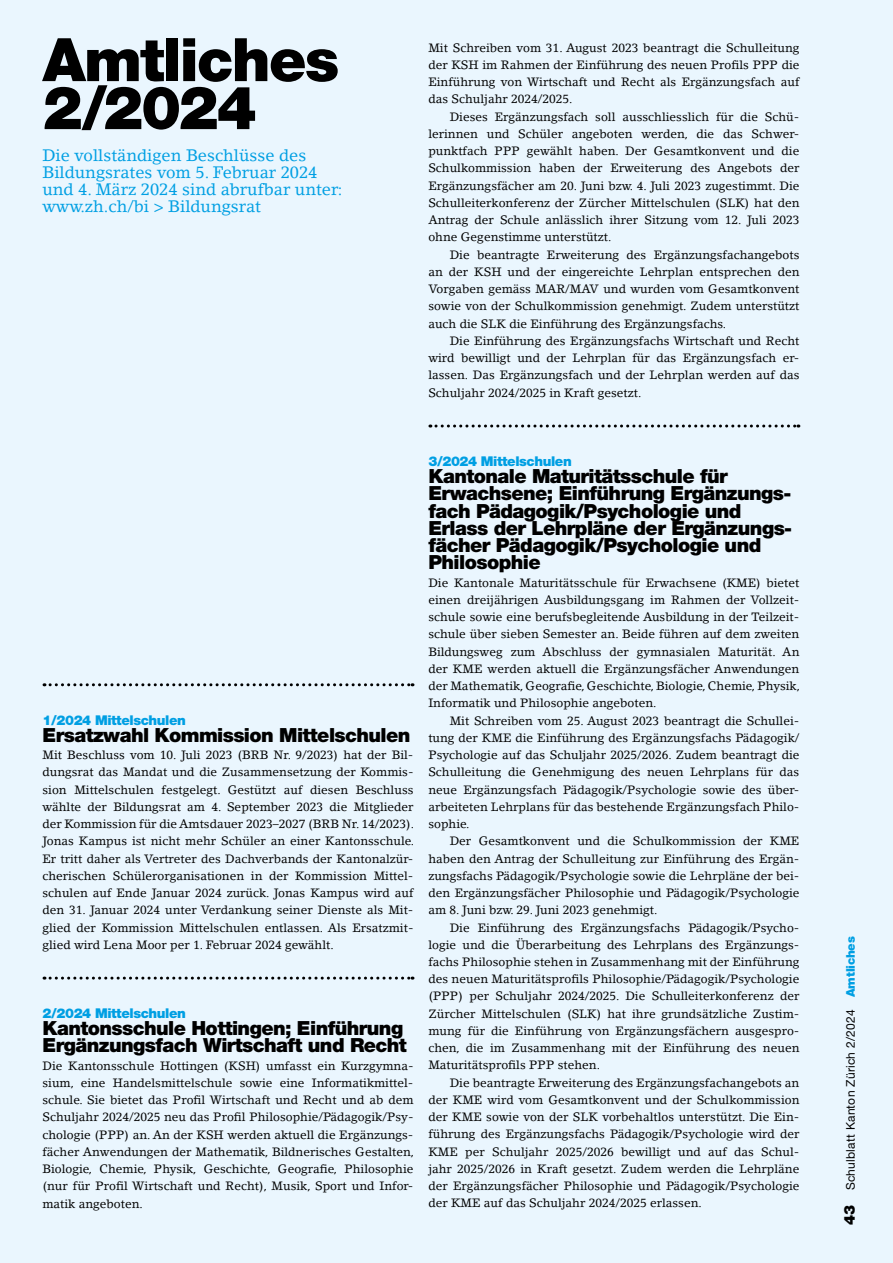
<style>
.page{position:relative;width:893px;height:1263px;background:#eaf6fe}
.page>*{position:absolute;margin:0;border:0;box-sizing:border-box;transform-origin:0 0}
.t1{font:900 60px/48px "Helvetica Neue LT Std";letter-spacing:-.03em;color:#000}
.t2{font:900 19.5px/17.2px "Helvetica Neue LT Std";letter-spacing:-.03em;color:#000}
.t3{font:16.5px/17.2px "Lino Letter Std";color:#009fe3}
.t4{font:900 15px "Helvetica Neue LT Std";color:#000}
.t5{font:900 13.5px "Helvetica Neue LT Std";letter-spacing:-.03em;color:#009fe3}
.t6{font:12px/17.2px "Lino Letter Std";color:#000;text-align:justify}
.t7{font:12px "Helvetica Neue LT Std";letter-spacing:.02em;color:#000}
.s1{font-weight:900;color:#009fe3}
</style>
<div class="page">
<svg style="left:430px;top:424px;width:369px;height:3px"></svg>
<svg style="left:44px;top:683px;width:369px;height:3px"></svg>
<svg style="left:44px;top:976px;width:369px;height:3px"></svg>
<h1 class="t1" style="left:43px;top:35px;width:298px">Amtliches<br>2/2024</h1>
<p class="t6" style="left:428px;top:39px;width:372px">Mit Schreiben vom 31. August 2023 beantragt die Schulleitung der KSH im Rahmen der Einführung des neuen Profils PPP die Einführung von Wirtschaft und Recht als Ergänzungsfach auf das Schuljahr 2024/2025.</p>
<p class="t6" style="left:428px;top:108px;width:373px;text-indent:21px">Dieses Ergänzungsfach soll ausschliesslich für die Schü&shy;lerinnen und Schüler angeboten werden, die das Schwer&shy;punktfach PPP gewählt haben. Der Gesamtkonvent und die Schulkommission haben der Erweiterung des Angebots der Ergänzungsfächer am 20. Juni bzw. 4. Juli 2023 zugestimmt. Die Schulleiterkonferenz der Zürcher Mittelschulen (SLK) hat den Antrag der Schule anlässlich ihrer Sitzung vom 12. Juli 2023 ohne Gegenstimme unterstützt.</p>
<p class="t6" style="left:428px;top:246px;width:373px;text-indent:21px">Die beantragte Erweiterung des Ergänzungsfachangebots an der KSH und der eingereichte Lehrplan entsprechen den Vorgaben gemäss MAR/MAV und wurden vom Gesamtkonvent sowie von der Schulkommission genehmigt. Zudem unterstützt auch die SLK die Einführung des Ergänzungsfachs.</p>
<p class="t6" style="left:428px;top:332px;width:373px;text-indent:21px">Die Einführung des Ergänzungsfachs Wirtschaft und Recht wird bewilligt und der Lehrplan für das Ergänzungsfach er&shy;lassen. Das Ergänzungsfach und der Lehrplan werden auf das Schuljahr 2024/2025 in Kraft gesetzt.</p>
<h3 class="t3" style="left:43px;top:146px;width:302px">Die vollständigen Beschlüsse des Bildungsrates vom 5. Februar 2024 und 4. März 2024 sind abrufbar unter: www.zh.ch/bi &gt; Bildungsrat</h3>
<p class="t5" style="left:43px;top:712px;width:145px">1/2024 Mittelschulen</p>
<h2 class="t2" style="left:43px;top:726px;width:369px">Ersatzwahl Kommission Mittelschulen</h2>
<p class="t6" style="left:43px;top:746px;width:373px">Mit Beschluss vom 10. Juli 2023 (BRB Nr. 9/2023) hat der Bil&shy;dungsrat das Mandat und die Zusammensetzung der Kommis&shy;sion Mittelschulen festgelegt. Gestützt auf diesen Beschluss wählte der Bildungsrat am 4. September 2023 die Mitglieder der Kommission für die Amtsdauer 2023–2027 (BRB Nr. 14/2023).<br>Jonas Kampus ist nicht mehr Schüler an einer Kantonsschule.<br>Er tritt daher als Vertreter des Dachverbands der Kantonalzür&shy;cherischen Schülerorganisationen in der Kommission Mittel&shy;schulen auf Ende Januar 2024 zurück. Jonas Kampus wird auf den 31. Januar 2024 unter Verdankung seiner Dienste als Mit&shy;glied der Kommission Mittelschulen entlassen. Als Ersatzmit&shy;glied wird Lena Moor per 1. Februar 2024 gewählt.</p>
<p class="t5" style="left:43px;top:1005px;width:145px">2/2024 Mittelschulen</p>
<h2 class="t2" style="left:43px;top:1019px;width:366px">Kantonsschule Hottingen; Einführung<br>Ergänzungsfach Wirtschaft und Recht</h2>
<p class="t6" style="left:43px;top:1057px;width:373px">Die Kantonsschule Hottingen (KSH) umfasst ein Kurzgymna&shy;sium, eine Handelsmittelschule sowie eine Informatikmittel&shy;schule. Sie bietet das Profil Wirtschaft und Recht und ab dem Schuljahr 2024/2025 neu das Profil Philosophie/Pädagogik/Psy&shy;chologie (PPP) an. An der KSH werden aktuell die Ergänzungs&shy;fächer Anwendungen der Mathematik, Bildnerisches Gestalten, Biologie, Chemie, Physik, Geschichte, Geografie, Philosophie (nur für Profil Wirtschaft und Recht), Musik, Sport und Infor&shy;matik angeboten.</p>
<p class="t5" style="left:428px;top:453px;width:145px">3/2024 Mittelschulen</p>
<h2 class="t2" style="left:428px;top:467px;width:365px">Kantonale Maturitätsschule für<br>Erwachsene; Einführung Ergänzungs&shy;fach Pädagogik/Psychologie und<br>Erlass der Lehrpläne der Ergänzungs&shy;fächer Pädagogik/Psychologie und<br>Philosophie</h2>
<p class="t6" style="left:428px;top:574px;width:373px">Die Kantonale Maturitätsschule für Erwachsene (KME) bietet einen dreijährigen Ausbildungsgang im Rahmen der Vollzeit&shy;schule sowie eine berufsbegleitende Ausbildung in der Teilzeit&shy;schule über sieben Semester an. Beide führen auf dem zweiten Bildungsweg zum Abschluss der gymnasialen Maturität. An der KME werden aktuell die Ergänzungsfächer Anwendungen der Mathematik, Geografie, Geschichte, Biologie, Chemie, Physik, Informatik und Philosophie angeboten.</p>
<p class="t6" style="left:428px;top:712px;width:373px;text-indent:21px">Mit Schreiben vom 25. August 2023 beantragt die Schullei&shy;tung der KME die Einführung des Ergänzungsfachs Pädagogik/ Psychologie auf das Schuljahr 2025/2026. Zudem beantragt die Schulleitung die Genehmigung des neuen Lehrplans für das neue Ergänzungsfach Pädagogik/Psychologie sowie des über&shy;arbeiteten Lehrplans für das bestehende Ergänzungsfach Philo&shy;sophie.</p>
<p class="t6" style="left:428px;top:832px;width:373px;text-indent:21px">Der Gesamtkonvent und die Schulkommission der KME haben den Antrag der Schulleitung zur Einführung des Ergän&shy;zungsfachs Pädagogik/Psychologie sowie die Lehrpläne der bei&shy;den Ergänzungsfächer Philosophie und Pädagogik/Psychologie am 8. Juni bzw. 29. Juni 2023 genehmigt.</p>
<p class="t6" style="left:428px;top:919px;width:373px;text-indent:21px">Die Einführung des Ergänzungsfachs Pädagogik/Psycho&shy;logie und die Überarbeitung des Lehrplans des Ergänzungs&shy;fachs Philosophie stehen in Zusammenhang mit der Einführung des neuen Maturitätsprofils Philosophie/Pädagogik/Psychologie (PPP) per Schuljahr 2024/2025. Die Schulleiterkonferenz der Zürcher Mittelschulen (SLK) hat ihre grundsätzliche Zustim&shy;mung für die Einführung von Ergänzungsfächern ausgespro&shy;chen, die im Zusammenhang mit der Einführung des neuen Maturitätsprofils PPP stehen.</p>
<p class="t6" style="left:428px;top:1074px;width:373px;text-indent:21px">Die beantragte Erweiterung des Ergänzungsfachangebots an der KME wird vom Gesamtkonvent und der Schulkommission der KME sowie von der SLK vorbehaltlos unterstützt. Die Ein&shy;führung des Ergänzungsfachs Pädagogik/Psychologie wird der KME per Schuljahr 2025/2026 bewilligt und auf das Schul&shy;jahr 2025/2026 in Kraft gesetzt. Zudem werden die Lehrpläne der Ergänzungsfächer Philosophie und Pädagogik/Psychologie der KME auf das Schuljahr 2024/2025 erlassen.</p>
<p class="t7" style="left:843px;top:1190px;width:256px;rotate:-90deg">Schulblatt Kanton Zürich 2/2024 <span class="s1">Amtliches</span></p>
<p class="t4" style="left:840px;top:1225px;width:21px;rotate:-90deg">43</p>
</div>
